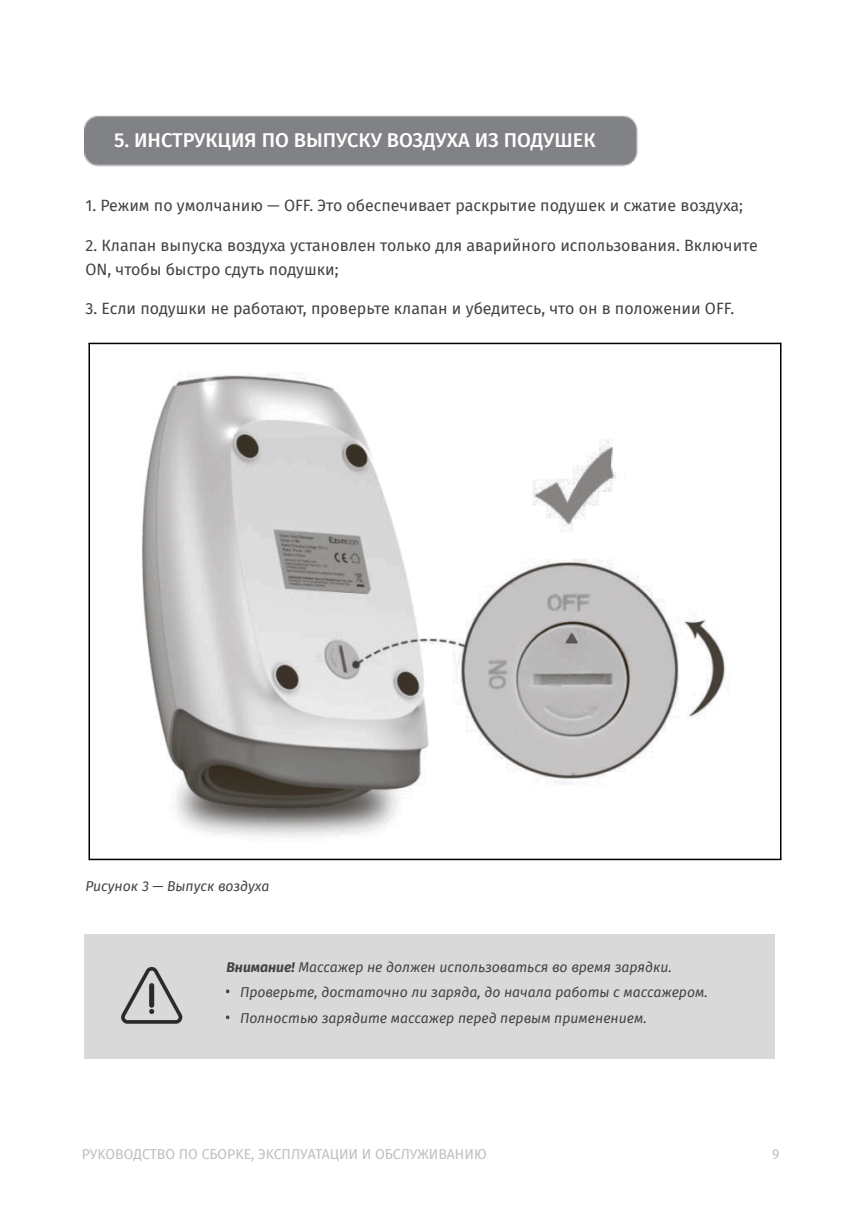
<style>
.page{position:relative;width:862px;height:1214px;background:#fff}
.page>*{position:absolute;margin:0;border:0;box-sizing:border-box;transform-origin:0 0}
.t1{font:500 20px "Fira Sans";color:#fff}
.t2{font:16px/23.6px "Fira Sans";color:#434343}
.t3{font:italic 14px "Fira Sans";color:#434343}
.t4{font:14px "Fira Sans";color:#bfbfbf}
.s1{font-weight:700}
.s2{font-style:normal;font-size:16px}
</style>
<div class="page">
<img style="left:84px;top:115px;width:554px;height:52px">
<div style="left:84px;top:934px;width:142px;height:125px;background:#d9d9d9"></div>
<div style="left:226px;top:934px;width:550px;height:125px;background:#d9d9d9"></div>
<img style="left:141px;top:374px;width:584px;height:463px">
<hr style="left:88px;top:343px;width:693px;height:1px;background:#000">
<hr style="left:780px;top:343px;width:2px;height:516px;background:#000">
<hr style="left:89px;top:859px;width:693px;height:1px;background:#000">
<hr style="left:88px;top:343px;width:2px;height:517px;background:#000">
<img style="left:121px;top:966px;width:62px;height:58px">
<p class="t1" style="left:114px;top:128px;width:483px">5. ИНСТРУКЦИЯ ПО ВЫПУСКУ ВОЗДУХА ИЗ ПОДУШЕК</p>
<p class="t2" style="left:86px;top:194px;width:659px">1. Режим по умолчанию — OFF. Это обеспечивает раскрытие подушек и сжатие воздуха;</p>
<p class="t2" style="left:86px;top:234px;width:674px">2. Клапан выпуска воздуха установлен только для аварийного использования. Включите<br>ON, чтобы быстро сдуть подушки;</p>
<p class="t2" style="left:86px;top:297px;width:650px">3. Если подушки не работают, проверьте клапан и убедитесь, что он в положении OFF.</p>
<p class="t3" style="left:86px;top:878px;width:185px">Рисунок 3 — Выпуск воздуха</p>
<p class="t3" style="left:226px;top:959px;width:447px"><span class="s1">Внимание!</span> Массажер не должен использоваться во время зарядки.</p>
<p class="t3" style="left:225px;top:984px;width:484px"><span class="s2">•</span> Проверьте, достаточно ли заряда, до начала работы с массажером.</p>
<p class="t3" style="left:225px;top:1010px;width:423px"><span class="s2">•</span> Полностью зарядите массажер перед первым применением.</p>
<p class="t4" style="left:82px;top:1145px;width:406px">PУKOBOДCTBO ПO CБOPKE, ЭKCПЛУATAЦИИ И OБCЛУЖИBAHИЮ</p>
<p class="t4" style="left:772px;top:1145px;width:9px">9</p>
</div>
